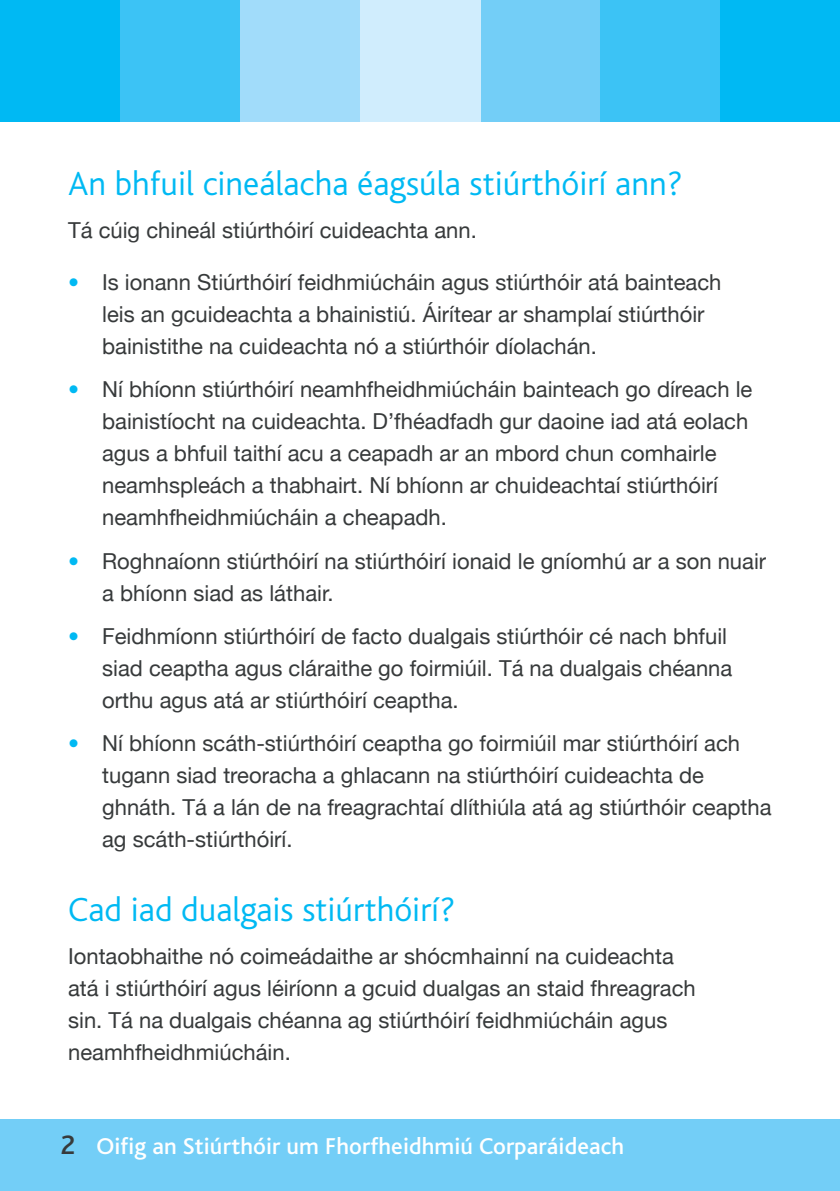
<style>
.page{position:relative;width:840px;height:1191px;background:#fff}
.page>*{position:absolute;margin:0;border:0;box-sizing:border-box;transform-origin:0 0}
.t1{font:300 35px "Bliss";color:#00b9f3}
.t2{font:500 24px "Bliss";letter-spacing:.005em;color:#fff}
.t3{font:22px/32px "Helvetica Neue";color:#373a3b}
.s1{color:#00b9f3}
</style>
<div class="page">
<div style="left:0;top:0;width:120px;height:122px;background:#00b9f3"></div>
<div style="left:120px;top:0;width:120px;height:122px;background:#3cc3f5"></div>
<div style="left:240px;top:0;width:120px;height:122px;background:#a1dcfa"></div>
<div style="left:480px;top:0;width:120px;height:122px;background:#73cef7"></div>
<div style="left:600px;top:0;width:120px;height:122px;background:#3cc3f5"></div>
<div style="left:720px;top:0;width:119px;height:122px;background:#00b9f3"></div>
<div style="left:360px;top:0;width:120px;height:122px;background:#d0edfd"></div>
<div style="left:0;top:1118px;width:839px;height:73px;background:#73cef7"></div>
<hr style="left:839px;top:0;width:1px;height:122px;background:#73cef7">
<hr style="left:839px;top:1118px;width:1px;height:73px;background:#73cef7">
<h1 class="t1" style="left:68px;top:165px;width:616px">An bhfuil cineálacha éagsúla stiúrthóirí ann?</h1>
<p class="t3" style="left:68px;top:214px;width:410px">Tá cúig chineál stiúrthóirí cuideachta ann.</p>
<p class="t3" style="left:102px;top:266px;width:620px;text-indent:-34px"><span class="s1">•</span> Is ionann Stiúrthóirí feidhmiúcháin agus stiúrthóir atá bainteach leis an gcuideachta a bhainistiú. Áirítear ar shamplaí stiúrthóir bainistithe na cuideachta nó a stiúrthóir díolachán.</p>
<p class="t3" style="left:102px;top:373px;width:651px;text-indent:-34px"><span class="s1">•</span> Ní bhíonn stiúrthóirí neamhfheidhmiúcháin bainteach go díreach le bainistíocht na cuideachta. D’fhéadfadh gur daoine iad atá eolach agus a bhfuil taithí acu a ceapadh ar an mbord chun comhairle neamhspleách a thabhairt. Ní bhíonn ar chuideachtaí stiúrthóirí neamhfheidhmiúcháin a cheapadh.</p>
<p class="t3" style="left:102px;top:544px;width:665px;text-indent:-34px"><span class="s1">•</span> Roghnaíonn stiúrthóirí na stiúrthóirí ionaid le gníomhú ar a son nuair a bhíonn siad as láthair.</p>
<p class="t3" style="left:102px;top:620px;width:631px;text-indent:-34px"><span class="s1">•</span> Feidhmíonn stiúrthóirí de facto dualgais stiúrthóir cé nach bhfuil siad ceaptha agus cláraithe go foirmiúil. Tá na dualgais chéanna orthu agus atá ar stiúrthóirí ceaptha.</p>
<p class="t3" style="left:102px;top:727px;width:670px;text-indent:-34px"><span class="s1">•</span> Ní bhíonn scáth-stiúrthóirí ceaptha go foirmiúil mar stiúrthóirí ach tugann siad treoracha a ghlacann na stiúrthóirí cuideachta de ghnáth. Tá a lán de na freagrachtaí dlíthiúla atá ag stiúrthóir ceaptha ag scáth-stiúrthóirí.</p>
<h1 class="t1" style="left:68px;top:890px;width:388px">Cad iad dualgais stiúrthóirí?</h1>
<p class="t3" style="left:68px;top:939px;width:629px">Iontaobhaithe nó coimeádaithe ar shócmhainní na cuideachta atá i stiúrthóirí agus léiríonn a gcuid dualgas an staid fhreagrach sin. Tá na dualgais chéanna ag stiúrthóirí feidhmiúcháin agus neamhfheidhmiúcháin.</p>
<p class="t2" style="left:96px;top:1134px;width:529px">Oifig an Stiúrthóir um Fhorfheidhmiú Corparáideach</p>
</div>
